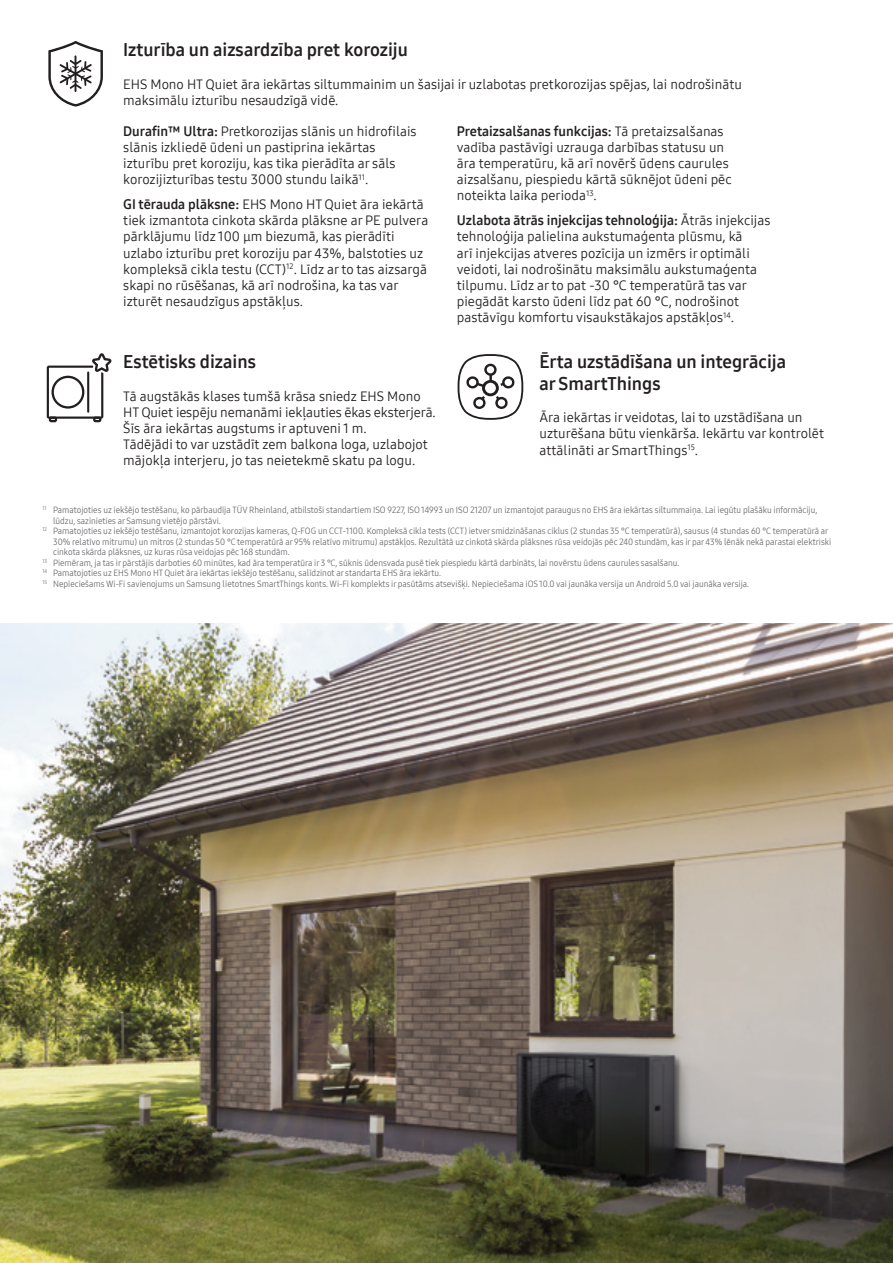
<style>
.page{position:relative;width:893px;height:1263px;background:#fff}
.page>*{position:absolute;margin:0;border:0;box-sizing:border-box;transform-origin:0 0}
.t1{font:18px/21.6px "Samsung One 700";color:#231f20}
.t2{font:13.5px/16.2px "Samsung One 400";color:#231f20}
.t3{font:13.5px "Samsung One 700";color:#231f20}
.t4{font:9px "Samsung One 400 C";color:#6c6d70}
.s1{font-family:"Samsung One 700"}
.s2{font-family:"Samsung One 400"}
</style>
<div class="page">
<img style="left:0;top:624px;width:893px;height:639px">
<svg style="left:48px;top:41px;width:55px;height:66px"></svg>
<svg style="left:458px;top:354px;width:65px;height:66px"></svg>
<svg style="left:47px;top:353px;width:65px;height:69px"></svg>
<hr style="left:87px;top:372px;width:2px;height:40px;background:#231f20">
<h1 class="t1" style="left:123px;top:39px;width:286px">Izturība un aizsardzība pret koroziju</h1>
<p class="t2" style="left:123px;top:76px;width:620px">EHS Mono HT Quiet āra iekārtas siltummainim un šasijai ir uzlabotas pretkorozijas spējas, lai nodrošinātu maksimālu izturību nesaudzīgā vidē.</p>
<p class="t2" style="left:123px;top:123px;width:295px"><span class="s1">Durafin™ Ultra:</span> Pretkorozijas slānis un hidrofilais slānis izkliedē ūdeni un pastiprina iekārtas izturību pret koroziju, kas tika pierādīta ar sāls korozijizturības testu 3000 stundu laikā<sup>11</sup>.</p>
<p class="t2" style="left:123px;top:196px;width:307px"><span class="s1">GI tērauda plāksne:</span> EHS Mono HT Quiet āra iekārtā tiek izmantota cinkota skārda plāksne ar PE pulvera pārklājumu līdz 100 μm biezumā, kas pierādīti uzlabo izturību pret koroziju par 43%, balstoties uz kompleksā cikla testu (CCT)<sup>12</sup>. Līdz ar to tas aizsargā skapi no rūsēšanas, kā arī nodrošina, ka tas var izturēt nesaudzīgus apstākļus.</p>
<h1 class="t1" style="left:123px;top:351px;width:134px">Estētisks dizains</h1>
<p class="t2" style="left:123px;top:388px;width:314px">Tā augstākās klases tumšā krāsa sniedz EHS Mono HT Quiet iespēju nemanāmi iekļauties ēkas eksterjerā.<br>Šīs āra iekārtas augstums ir aptuveni 1 m.<br>Tādējādi to var uzstādīt zem balkona loga, uzlabojot mājokļa interjeru, jo tas neietekmē skatu pa logu.</p>
<p class="t3" style="left:457px;top:122px;width:268px">Pretaizsalšanas funkcijas: <span class="s2">Tā pretaizsalšanas</span></p>
<p class="t2" style="left:457px;top:139px;width:276px">vadība pastāvīgi uzrauga darbības statusu un āra temperatūru, kā arī novērš ūdens caurules aizsalšanu, piespiedu kārtā sūknējot ūdeni pēc noteikta laika perioda<sup>13</sup>.</p>
<p class="t3" style="left:457px;top:211px;width:315px">Uzlabota ātrās injekcijas tehnoloģija: <span class="s2">Ātrās injekcijas</span></p>
<p class="t2" style="left:457px;top:228px;width:302px">tehnoloģija palielina aukstumaģenta plūsmu, kā arī injekcijas atveres pozīcija un izmērs ir optimāli veidoti, lai nodrošinātu maksimālu aukstumaģenta tilpumu. Līdz ar to pat -30 °C temperatūrā tas var piegādāt karsto ūdeni līdz pat 60 °C, nodrošinot pastāvīgu komfortu visaukstākajos apstākļos<sup>14</sup>.</p>
<h1 class="t1" style="left:539px;top:351px;width:248px">Ērta uzstādīšana un integrācija ar SmartThings</h1>
<p class="t2" style="left:539px;top:409px;width:286px">Āra iekārtas ir veidotas, lai to uzstādīšana un uzturēšana būtu vienkārša. Iekārtu var kontrolēt attālināti ar SmartThings<sup>15</sup>.</p>
<p class="t4" style="left:43px;top:504px;width:776px"><sup>11</sup> Pamatojoties uz iekšējo testēšanu, ko pārbaudīja TÜV Rheinland, atbilstoši standartiem ISO 9227, ISO14993 un ISO 21207 un izmantojot paraugus no EHS āra iekārtas siltummaiņa. Lai iegūtu plašāku informāciju,</p>
<p class="t4" style="left:53px;top:515px;width:169px">lūdzu, sazinieties ar Samsung vietējo pārstāvi.</p>
<p class="t4" style="left:43px;top:525px;width:787px"><sup>12</sup> Pamatojoties uz iekšējo testēšanu, izmantojot korozijas kameras, Q-FOG un CCT-1100. Kompleksā cikla tests (CCT) ietver smidzināšanas ciklus (2 stundas 35 °C temperatūrā), sausus (4 stundas 60 °C temperatūrā ar</p>
<p class="t4" style="left:53px;top:536px;width:780px">30% relatīvo mitrumu) un mitros (2 stundas 50 °C temperatūrā ar 95% relatīvo mitrumu) apstākļos. Rezultātā uz cinkotā skārda plāksnes rūsa veidojās pēc 240 stundām, kas ir par 43% lēnāk nekā parastai elektriski</p>
<p class="t4" style="left:53px;top:546px;width:238px">cinkota skārda plāksnes, uz kuras rūsa veidojas pēc 168 stundām.</p>
<p class="t4" style="left:43px;top:557px;width:639px"><sup>13</sup> Piemēram, ja tas ir pārstājis darboties 60 minūtes, kad āra temperatūra ir 3 ℃, sūknis ūdensvada pusē tiek piespiedu kārtā darbināts, lai novērstu ūdens caurules sasalšanu.</p>
<p class="t4" style="left:43px;top:567px;width:400px"><sup>14</sup> Pamatojoties uz EHS Mono HT Quiet āra iekārtas iekšējo testēšanu, salīdzinot ar standarta EHS āra iekārtu.</p>
<p class="t4" style="left:43px;top:578px;width:708px"><sup>15</sup> Nepieciešams Wi-Fi savienojums un Samsung lietotnes SmartThings konts. Wi-Fi komplekts ir pasūtāms atsevišķi. Nepieciešama iOS 10.0 vai jaunāka versija un Android 5.0 vai jaunāka versija.</p>
</div>
